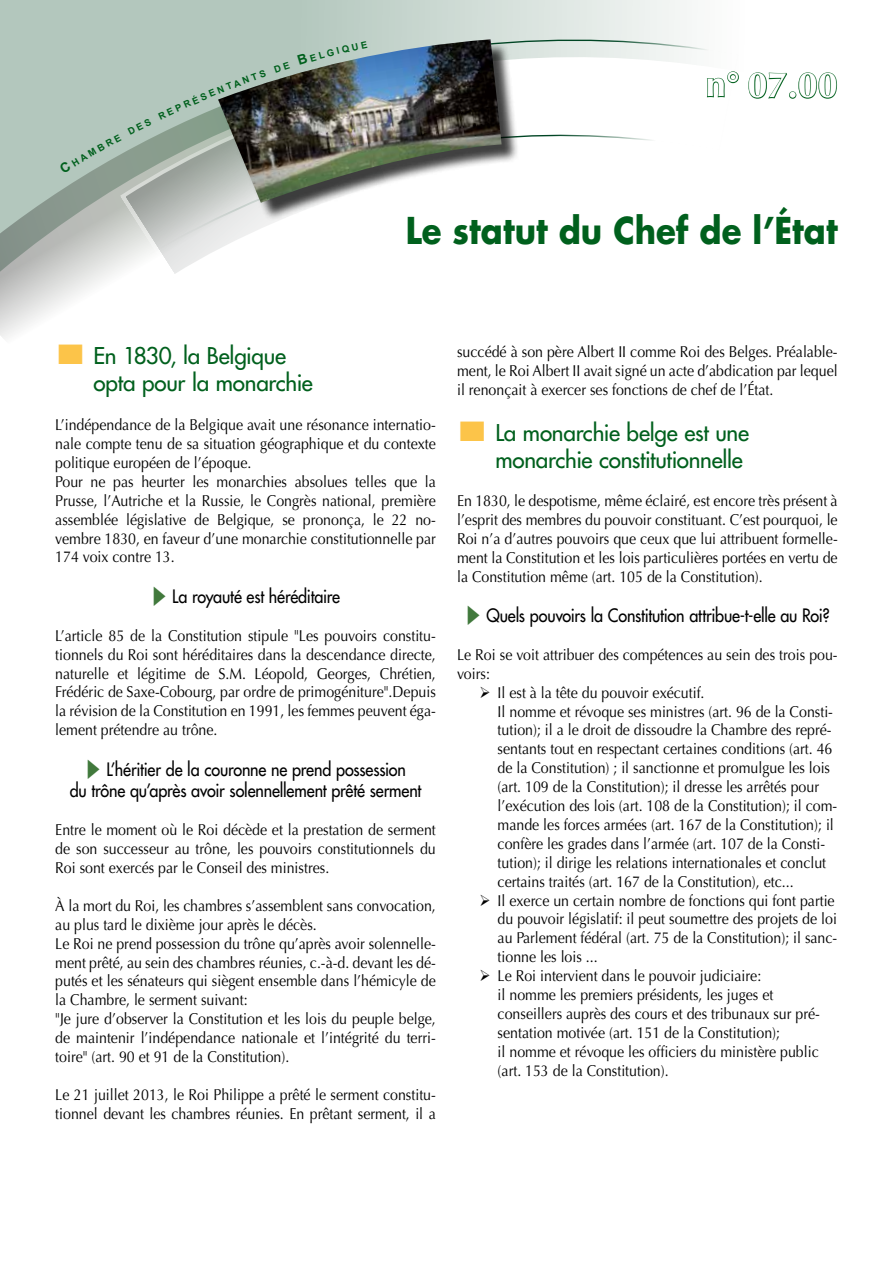
<style>
.page{position:relative;width:893px;height:1263px;background:#fff}
.page>*{position:absolute;margin:0;border:0;box-sizing:border-box;transform-origin:0 0}
.t1{font:700 36px "Futura Std";color:#00601d;scale:.9 1}
.t2{font:700 36px "Optima LT Std";color:#fff}
.t3{font:500 22.5px/27px "Futura Std";letter-spacing:-.01em;color:#00601d}
.t4{font:500 18px/21.6px "Futura Std";letter-spacing:-.01em;color:#000;scale:.9 1}
.t5{font:15.75px/18.9px "Optima LT Std";color:#000;scale:.9 1}
</style>
<div class="page">
<svg style="left:0;top:0;width:797px;height:100px;fill:#b3c7bd"></svg>
<div style="left:0;top:100px;width:118px;height:45px;background:#b3c7bd"></div>
<svg style="left:0;top:145px;width:118px;height:194px"></svg>
<svg style="left:118px;top:87px;width:159px;height:187px"></svg>
<svg style="left:477px;top:36px;width:263px;height:105px"></svg>
<div style="left:221px;top:42px;width:299px;height:179px;background:#000;opacity:.75"></div>
<img style="left:218px;top:39px;width:284px;height:164px">
<svg style="left:747px;top:72px;width:41px;height:27px"></svg>
<div style="left:789px;top:91px;width:7px;height:8px;border:2px solid #00601d;border-radius:50%"></div>
<svg style="left:798px;top:72px;width:40px;height:27px"></svg>
<svg style="left:59px;top:118px;width:93px;height:56px;background:#a9bdb2"></svg>
<svg style="left:158px;top:70px;width:108px;height:50px;background:#8d9d95"></svg>
<svg style="left:274px;top:62px;width:16px;height:11px"></svg>
<svg style="left:297px;top:41px;width:71px;height:24px;background:#aec2bc"></svg>
<h1 class="t2" style="left:706px;top:64px;width:133px">n° 07.00</h1>
<h1 class="t1" style="left:406px;top:206px;width:481px">Le statut du Chef de l’État</h1>
<h2 class="t3" style="left:94px;top:343px;width:221px">En 1830, la Belgique opta pour la monarchie</h2>
<p class="t5" style="left:55px;top:416px;width:424px">L’indépendance de la Belgique avait une résonance internatio&shy;nale compte tenu de sa situation géographique et du contexte politique européen de l’époque.<br>Pour ne pas heurter les monarchies absolues telles que la Prusse, l’Autriche et la Russie, le Congrès national, première assemblée législative de Belgique, se prononça, le 22 no&shy;vembre 1830, en faveur d’une monarchie constitutionnelle par 174 voix contre 13.</p>
<p class="t4" style="left:172px;top:586px;width:188px">La royauté est héréditaire</p>
<p class="t5" style="left:55px;top:626px;width:424px;text-align:justify">L’article 85 de la Constitution stipule "Les pouvoirs constitu&shy;tionnels du Roi sont héréditaires dans la descendance directe, naturelle et légitime de S.M. Léopold, Georges, Chrétien, Frédéric de Saxe-Cobourg, par ordre de primogéniture".Depuis la révision de la Constitution en 1991, les femmes peuvent éga&shy;lement prétendre au trône.</p>
<p class="t4" style="left:70px;top:758px;width:392px;text-indent:37px">L’héritier de la couronne ne prend possession du trône qu’après avoir solennellement prêté serment</p>
<p class="t5" style="left:55px;top:821px;width:424px;text-align:justify">Entre le moment où le Roi décède et la prestation de serment de son successeur au trône, les pouvoirs constitutionnels du Roi sont exercés par le Conseil des ministres.</p>
<p class="t5" style="left:55px;top:896px;width:424px">À la mort du Roi, les chambres s’assemblent sans convocation, au plus tard le dixième jour après le décès.<br>Le Roi ne prend possession du trône qu’après avoir solennelle&shy;ment prêté, au sein des chambres réunies, c.-à-d. devant les dé&shy;putés et les sénateurs qui siègent ensemble dans l’hémicyle de la Chambre, le serment suivant:<br>"Je jure d’observer la Constitution et les lois du peuple belge, de maintenir l’indépendance nationale et l’intégrité du terri&shy;toire" (art. 90 et 91 de la Constitution).</p>
<p class="t5" style="left:55px;top:1085px;width:424px">Le 21 juillet 2013, le Roi Philippe a prêté le serment constitu&shy;tionnel devant les chambres réunies. En prêtant serment, il a</p>
<p class="t5" style="left:457px;top:343px;width:424px;text-align:justify">succédé à son père Albert II comme Roi des Belges. Préalable&shy;ment, le Roi Albert II avait signé un acte d’abdication par lequel il renonçait à exercer ses fonctions de chef de l’État.</p>
<h2 class="t3" style="left:495px;top:419px;width:255px">La monarchie belge est une monarchie constitutionnelle</h2>
<p class="t5" style="left:457px;top:491px;width:424px;text-align:justify">En 1830, le despotisme, même éclairé, est encore très présent à l’esprit des membres du pouvoir constituant. C’est pourquoi, le Roi n’a d’autres pouvoirs que ceux que lui attribuent formelle&shy;ment la Constitution et les lois particulières portées en vertu de la Constitution même (art. 105 de la Constitution).</p>
<p class="t4" style="left:486px;top:605px;width:383px">Quels pouvoirs la Constitution attribue-t-elle au Roi?</p>
<p class="t5" style="left:457px;top:645px;width:424px">Le Roi se voit attribuer des compétences au sein des trois pou&shy;voirs:</p>
<p class="t5" style="left:498px;top:683px;width:379px;text-indent:-18px">➢ Il est à la tête du pouvoir exécutif.<br>Il nomme et révoque ses ministres (art. 96 de la Consti&shy;tution); il a le droit de dissoudre la Chambre des repré&shy;sentants tout en respectant certaines conditions (art. 46 de la Constitution) ; il sanctionne et promulgue les lois (art. 109 de la Constitution); il dresse les arrêtés pour l’exécution des lois (art. 108 de la Constitution); il com&shy;mande les forces armées (art. 167 de la Constitution); il confère les grades dans l’armée (art. 107 de la Consti&shy;tution); il dirige les relations internationales et conclut certains traités (art. 167 de la Constitution), etc...</p>
<p class="t5" style="left:498px;top:891px;width:379px;text-indent:-18px">➢ Il exerce un certain nombre de fonctions qui font partie du pouvoir législatif: il peut soumettre des projets de loi au Parlement fédéral (art. 75 de la Constitution); il sanc&shy;tionne les lois ...</p>
<p class="t5" style="left:498px;top:967px;width:359px;text-indent:-18px">➢ Le Roi intervient dans le pouvoir judiciaire:<br>il nomme les premiers présidents, les juges et conseillers auprès des cours et des tribunaux sur pré&shy;sentation motivée (art. 151 de la Constitution);<br>il nomme et révoque les officiers du ministère public (art. 153 de la Constitution).</p>
</div>
